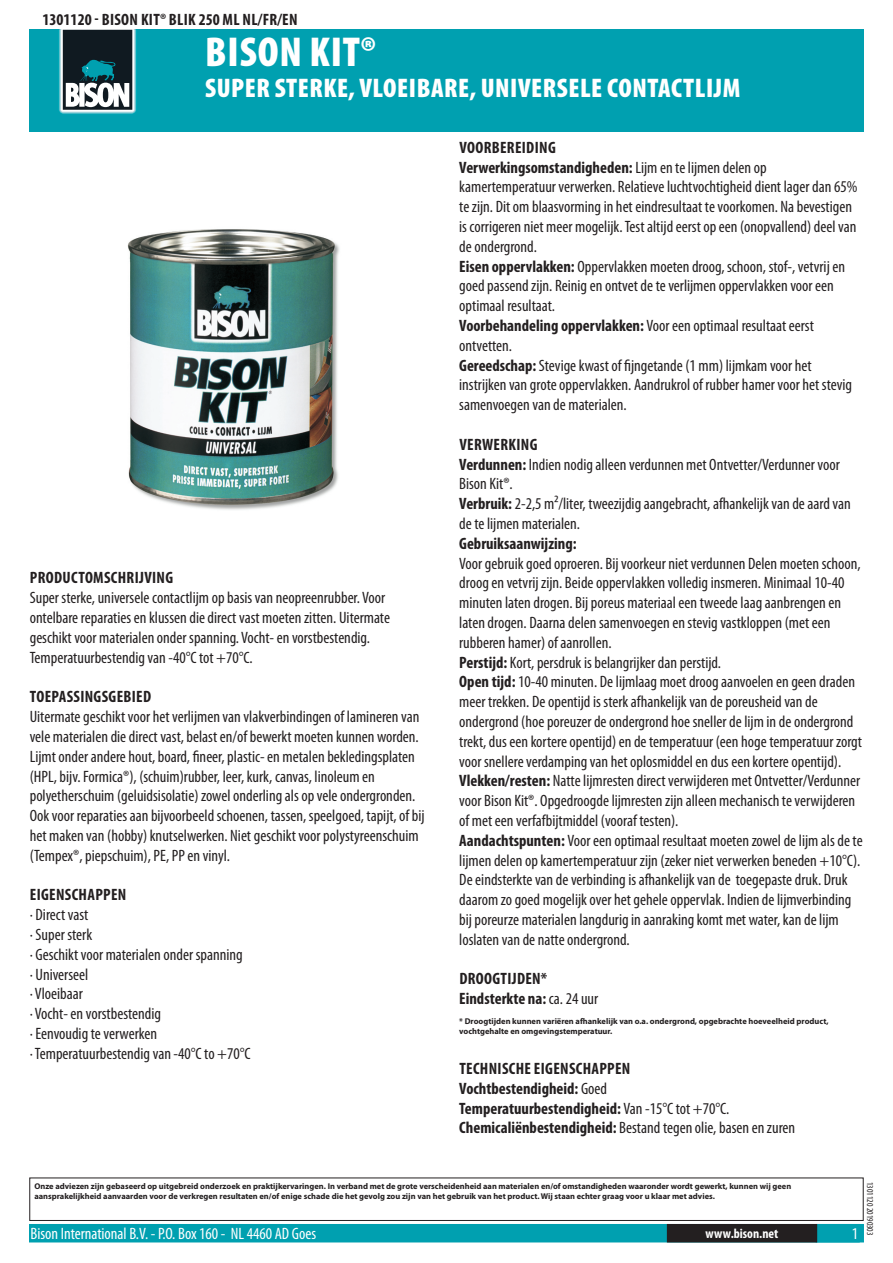
<style>
.page{position:relative;width:893px;height:1263px;background:#fff}
.page>*{position:absolute;margin:0;border:0;box-sizing:border-box;transform-origin:0 0}
.t1{font:900 condensed 42px "Myriad Pro";color:#fff}
.t2{font:900 condensed 27px "Myriad Pro";letter-spacing:.02em;color:#fff}
.t3{font:condensed 16.5px/19.8px "Myriad Pro";color:#231f20}
.t4{font:700 condensed 16.5px/19.8px "Myriad Pro";letter-spacing:.02em;color:#231f20}
.t5{font:700 condensed 16.5px/19.8px "Myriad Pro";color:#231f20}
.t6{font:condensed 16.5px "Myriad Pro";color:#fff}
.t7{font:700 condensed 13.5px "Myriad Pro";color:#fff}
.t8{font:condensed 9px "Myriad Pro";color:#231f20}
.t9{font:700 8.4px/10.1px "Myriad Pro";color:#231f20}
.s1{font-weight:700}
.s2{font-weight:400}
</style>
<div class="page">
<div style="left:30px;top:1225px;width:833px;height:17px;background:#00a0b0"></div>
<div style="left:29px;top:1224px;width:835px;height:18px;border:2px solid #00a0b0"></div>
<div style="left:816px;top:1224px;width:44px;height:18px;border:2px solid #00a0b0"></div>
<div style="left:668px;top:1225px;width:148px;height:17px;background:#231f20"></div>
<div style="left:667px;top:1224px;width:150px;height:18px;border:2px solid #231f20"></div>
<div style="left:29px;top:1177px;width:835px;height:44px;border:1px solid #231f20"></div>
<div style="left:30px;top:30px;width:834px;height:102px;background:#00a0b0"></div>
<svg style="left:59px;top:30px;width:78px;height:84px;background:#516970"></svg>
<img style="left:127px;top:229px;width:213px;height:281px">
<p class="t4" style="left:43px;top:9px;width:255px">1301120 - Bison Kit® Blik 250 ml NL/FR/EN</p>
<h1 class="t1" style="left:205px;top:25px;width:172px">BISON KIT®</h1>
<h2 class="t2" style="left:205px;top:70px;width:537px">SUPER STERKE, VLOEIBARE, UNIVERSELE CONTACTLIJM</h2>
<p class="t4" style="left:30px;top:568px;width:145px">Productomschrijving</p>
<p class="t3" style="left:30px;top:588px;width:362px">Super sterke, universele contactlijm op basis van neopreenrubber. Voor ontelbare reparaties en klussen die direct vast moeten zitten. Uitermate geschikt voor materialen onder spanning. Vocht- en vorstbestendig.<br>Temperatuurbestendig van -40°C tot +70°C.</p>
<p class="t4" style="left:30px;top:686px;width:123px">Toepassingsgebied</p>
<p class="t3" style="left:30px;top:706px;width:396px">Uitermate geschikt voor het verlijmen van vlakverbindingen of lamineren van vele materialen die direct vast, belast en/of bewerkt moeten kunnen worden.<br>Lijmt onder andere hout, board, fineer, plastic- en metalen bekledingsplaten (HPL, bijv. Formica®), (schuim)rubber, leer, kurk, canvas, linoleum en polyetherschuim (geluidsisolatie) zowel onderling als op vele ondergronden.<br>Ook voor reparaties aan bijvoorbeeld schoenen, tassen, speelgoed, tapijt, of bij het maken van (hobby) knutselwerken. Niet geschikt voor polystyreenschuim (Tempex®, piepschuim), PE, PP en vinyl.</p>
<p class="t4" style="left:30px;top:884px;width:66px">Eigenschappe</p>
<p class="t4" style="left:118px;top:884px;width:10px">n</p>
<p class="t3" style="left:30px;top:904px;width:222px">· Direct vast<br>· Super sterk<br>· Geschikt voor materialen onder spanning<br>· Universeel<br>· Vloeibaar<br>· Vocht- en vorstbestendig<br>· Eenvoudig te verwerken<br>· Temperatuurbestendig van -40°C to +70°C</p>
<p class="t4" style="left:459px;top:137px;width:33px">Voorbere</p>
<p class="t3" style="left:459px;top:137px;width:400px;text-indent:63px"><span class="s1">iding<br>Verwerkingsomstandigheden:</span> Lijm en te lijmen delen op kamertemperatuur verwerken. Relatieve luchtvochtigheid dient lager dan 65% te zijn. Dit om blaasvorming in het eindresultaat te voorkomen. Na bevestigen is corrigeren niet meer mogelijk. Test altijd eerst op een (onopvallend) deel van de ondergrond.<br><span class="s1">Eisen oppervlakken:</span> Oppervlakken moeten droog, schoon, stof-, vetvrij en goed passend zijn. Reinig en ontvet de te verlijmen oppervlakken voor een optimaal resultaat.<br><span class="s1">Voorbehandeling oppervlakken:</span> Voor een optimaal resultaat eerst ontvetten.<br><span class="s1">Gereedschap:</span> Stevige kwast of fijngetande (1 mm) lijmkam voor het instrijken van grote oppervlakken. Aandrukrol of rubber hamer voor het stevig samenvoegen van de materialen.</p>
<p class="t3" style="left:459px;top:434px;width:393px"><span class="s1">Verwerking<br>Verdunnen:</span> Indien nodig alleen verdunnen met Ontvetter/Verdunner voor Bison Kit®.<br><span class="s1">Verbruik:</span> 2-2,5 m²/liter, tweezijdig aangebracht, afhankelijk van de aard van de te lijmen materialen.</p>
<p class="t5" style="left:459px;top:533px;width:119px">Gebruiksaanwijzing:</p>
<p class="t3" style="left:459px;top:553px;width:405px">Voor gebruik goed oproeren. Bij voorkeur niet verdunnen Delen moeten schoon, droog en vetvrij zijn. Beide oppervlakken volledig insmeren. Minimaal 10-40 minuten laten drogen. Bij poreus materiaal een tweede laag aanbrengen en laten drogen. Daarna delen samenvoegen en stevig vastkloppen (met een rubberen hamer) of aanrollen.<br><span class="s1">Perstijd:</span> Kort, persdruk is belangrijker dan perstijd.<br><span class="s1">Open tijd:</span> 10-40 minuten. De lijmlaag moet droog aanvoelen en geen draden meer trekken. De opentijd is sterk afhankelijk van de poreusheid van de ondergrond (hoe poreuzer de ondergrond hoe sneller de lijm in de ondergrond trekt, dus een kortere opentijd) en de temperatuur (een hoge temperatuur zorgt voor snellere verdamping van het oplosmiddel en dus een kortere opentijd).<br><span class="s1">Vlekken/resten:</span> Natte lijmresten direct verwijderen met Ontvetter/Verdunner voor Bison Kit®. Opgedroogde lijmresten zijn alleen mechanisch te verwijderen of met een verfafbijtmiddel (vooraf testen).<br><span class="s1">Aandachtspunten:</span> Voor een optimaal resultaat moeten zowel de lijm als de te lijmen delen op kamertemperatuur zijn (zeker niet verwerken beneden +10°C).<br>De eindsterkte van de verbinding is afhankelijk van de toegepaste druk. Druk daarom zo goed mogelijk over het gehele oppervlak. Indien de lijmverbinding bij poreurze materialen langdurig in aanraking komt met water, kan de lijm loslaten van de natte ondergrond.</p>
<p class="t4" style="left:459px;top:969px;width:140px">Droogtijden*<br>Eindsterkte na: <span class="s2">ca. 24 uur</span></p>
<p class="t9" style="left:459px;top:1016px;width:371px">* Droogtijden kunnen variëren afhankelijk van o.a. ondergrond, opgebrachte hoeveelheid product, vochtgehalte en omgevingstemperatuur.</p>
<p class="t4" style="left:459px;top:1058px;width:141px">Technische eigenschappe</p>
<p class="t4" style="left:622px;top:1058px;width:10px">n</p>
<p class="t5" style="left:459px;top:1078px;width:337px">Vochtbestendigheid: <span class="s2">Goed<br></span>Temperatuurbestendigheid: <span class="s2">Van -15°C tot +70°C.<br></span>Chemicaliënbestendigheid: <span class="s2">Bestand tegen olie, basen en zuren</span></p>
<p class="t9" style="left:34px;top:1181px;width:758px">Onze adviezen zijn gebaseerd op uitgebreid onderzoek en praktijkervaringen. In verband met de grote verscheidenheid aan materialen en/of omstandigheden waaronder wordt gewerkt, kunnen wij geen aansprakelijkheid aanvaarden voor de verkregen resultaten en/of enige schade die het gevolg zou zijn van het gebruik van het product. Wij staan echter graag voor u klaar met advies.</p>
<p class="t6" style="left:31px;top:1224px;width:287px">Bison International B.V. - P.O. Box 160 - NL 4460 AD Goes</p>
<p class="t7" style="left:706px;top:1225px;width:74px">www.bison.net</p>
<p class="t6" style="left:852px;top:1224px;width:8px">1</p>
<p class="t8" style="left:875px;top:1182px;width:55px;rotate:90deg">1301120 20190303</p>
</div>
